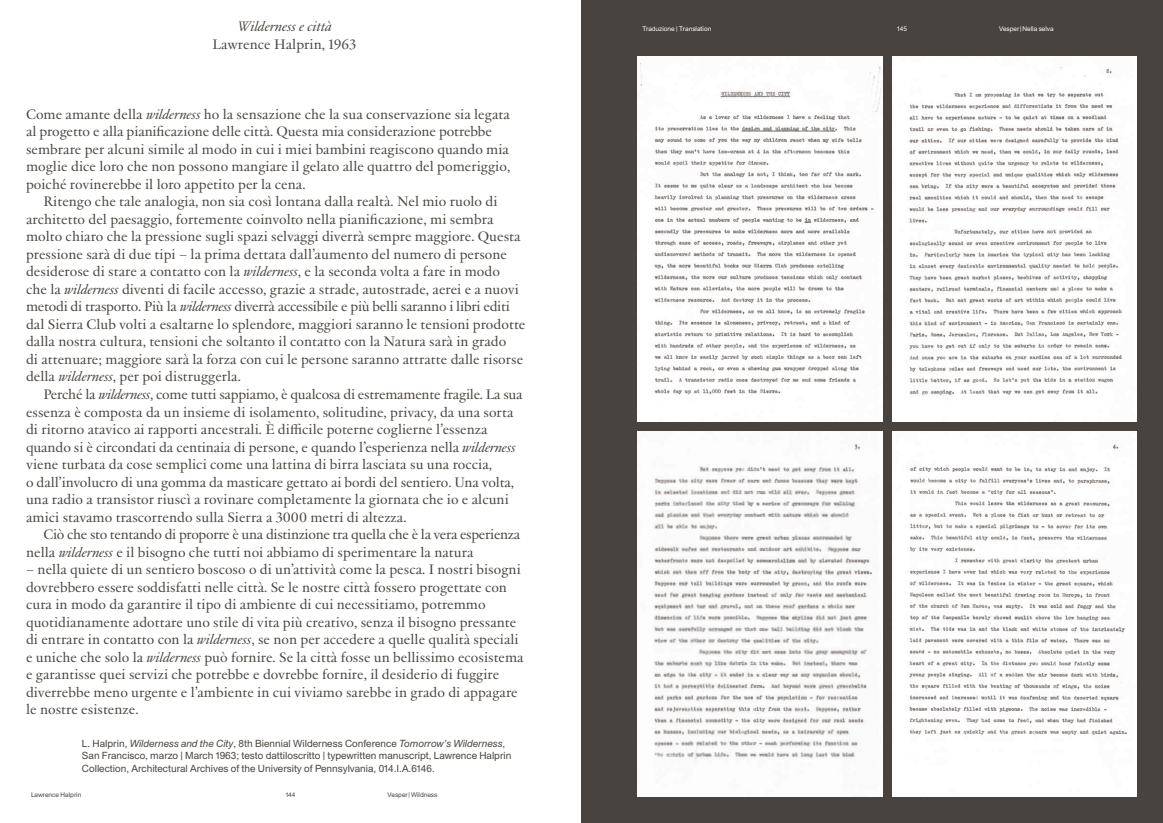
<style>
.page{position:relative;width:1163px;height:823px;background:#fff}
.page>*{position:absolute;margin:0;border:0;box-sizing:border-box;transform-origin:0 0}
.JJannon_14{font:14px/17.5px "J Jannon";color:#48433e}
.JJannon_14-2{font:14px/17.5px "J Jannon";letter-spacing:-.025em;color:#48433e}
.JJannon_14-3{font:italic 14px "J Jannon";color:#48433e}
.JJannon_10{font:10px/12.5px "Union";color:#48433e}
.t1{font:6.5px "Union";color:#fff}
.t2{font:6.5px "Union";color:#48433e}
.s1{font-style:italic}
</style>
<div class="page">
<div style="left:581px;top:0;width:581px;height:822px;background:#48433e"></div>
<img style="left:637px;top:56px;width:245px;height:365px">
<img style="left:892px;top:56px;width:244px;height:365px">
<img style="left:892px;top:431px;width:244px;height:365px">
<img style="left:637px;top:431px;width:245px;height:365px">
<p class="JJannon_14-3" style="left:237px;top:16px;width:96px">Wilderness e città</p>
<p class="JJannon_14" style="left:212px;top:34px;width:145px">Lawrence Halprin, 1963</p>
<p class="JJannon_14" style="left:26px;top:104px;width:485px">Come amante della <span class="s1">wilderness</span> ho la sensazione che la sua conservazione sia legata al progetto e alla pianificazione delle città. Questa mia considerazione potrebbe sembrare per alcuni simile al modo in cui i miei bambini reagiscono quando mia moglie dice loro che non possono mangiare il gelato alle quattro del pomeriggio, poiché rovinerebbe il loro appetito per la cena.</p>
<p class="JJannon_14" style="left:26px;top:192px;width:501px;text-indent:18px">Ritengo che tale analogia, non sia così lontana dalla realtà. Nel mio ruolo di architetto del paesaggio, fortemente coinvolto nella pianificazione, mi sembra molto chiaro che la pressione sugli spazi selvaggi diverrà sempre maggiore. Questa pressione sarà di due tipi – la prima dettata dall’aumento del numero di persone desiderose di stare a contatto con la <span class="s1">wilderness</span>, e la seconda volta a fare in modo<br>che la <span class="s1">wilderness</span> diventi di facile accesso, grazie a strade, autostrade, aerei e a nuovi metodi di trasporto. Più la <span class="s1">wilderness</span> diverrà accessibile e più belli saranno i libri editi dal Sierra Club volti a esaltarne lo splendore, maggiori saranno le tensioni prodotte dalla nostra cultura, tensioni che soltanto il contatto con la Natura sarà in grado<br>di attenuare; maggiore sarà la forza con cui le persone saranno attratte dalle risorse della <span class="s1">wilderness</span>, per poi distruggerla.</p>
<p class="JJannon_14" style="left:26px;top:384px;width:498px;text-indent:18px">Perché la <span class="s1">wilderness</span>, come tutti sappiamo, è qualcosa di estremamente fragile. La sua essenza è composta da un insieme di isolamento, solitudine, privacy, da una sorta di ritorno atavico ai rapporti ancestrali. È difficile poterne coglierne l’essenza quando si è circondati da centinaia di persone, e quando l’esperienza nella <span class="s1">wilderness </span>viene turbata da cose semplici come una lattina di birra lasciata su una roccia,<br>o dall’involucro di una gomma da masticare gettato ai bordi del sentiero. Una volta, una radio a transistor riuscì a rovinare completamente la giornata che io e alcuni amici stavamo trascorrendo sulla Sierra a 3000 metri di altezza.</p>
<p class="JJannon_14-2" style="left:26px;top:524px;width:495px;text-indent:18px">Ciò che sto tentando di proporre è una distinzione tra quella che è la vera esperienza nella <span class="s1">wilderness</span> e il bisogno che tutti noi abbiamo di sperimentare la natura</p>
<p class="JJannon_14" style="left:26px;top:559px;width:499px">– nella quiete di un sentiero boscoso o di un’attività come la pesca. I nostri bisogni dovrebbero essere soddisfatti nelle città. Se le nostre città fossero progettate con cura in modo da garantire il tipo di ambiente di cui necessitiamo, potremmo quotidianamente adottare uno stile di vita più creativo, senza il bisogno pressante di entrare in contatto con la <span class="s1">wilderness</span>, se non per accedere a quelle qualità speciali e uniche che solo la <span class="s1">wilderness</span> può fornire. Se la città fosse un bellissimo ecosistema e garantisse quei servizi che potrebbe e dovrebbe fornire, il desiderio di fuggire diverrebbe meno urgente e l’ambiente in cui viviamo sarebbe in grado di appagare le nostre esistenze.</p>
<p class="JJannon_10" style="left:82px;top:736px;width:431px">L. Halprin, <span class="s1">Wilderness and the City</span>, 8th Biennial Wilderness Conference <span class="s1">Tomorrow’s Wilderness</span>,<br>San Francisco, marzo | March 1963; testo dattiloscritto | typewritten manuscript, Lawrence Halprin<br>Collection, Architectural Archives of the University of Pennsylvania, 014.I.A.6146.</p>
<p class="t2" style="left:31px;top:790px;width:52px">Lawrence Halprin</p>
<p class="t2" style="left:387px;top:790px;width:51px">Vesper|Wildness</p>
<p class="t2" style="left:286px;top:790px;width:11px">144</p>
<p class="t1" style="left:642px;top:25px;width:70px">Traduzione | Translation</p>
<p class="t1" style="left:998px;top:25px;width:56px">Vesper|Nella selva</p>
<p class="t1" style="left:897px;top:25px;width:11px">145</p>
</div>
